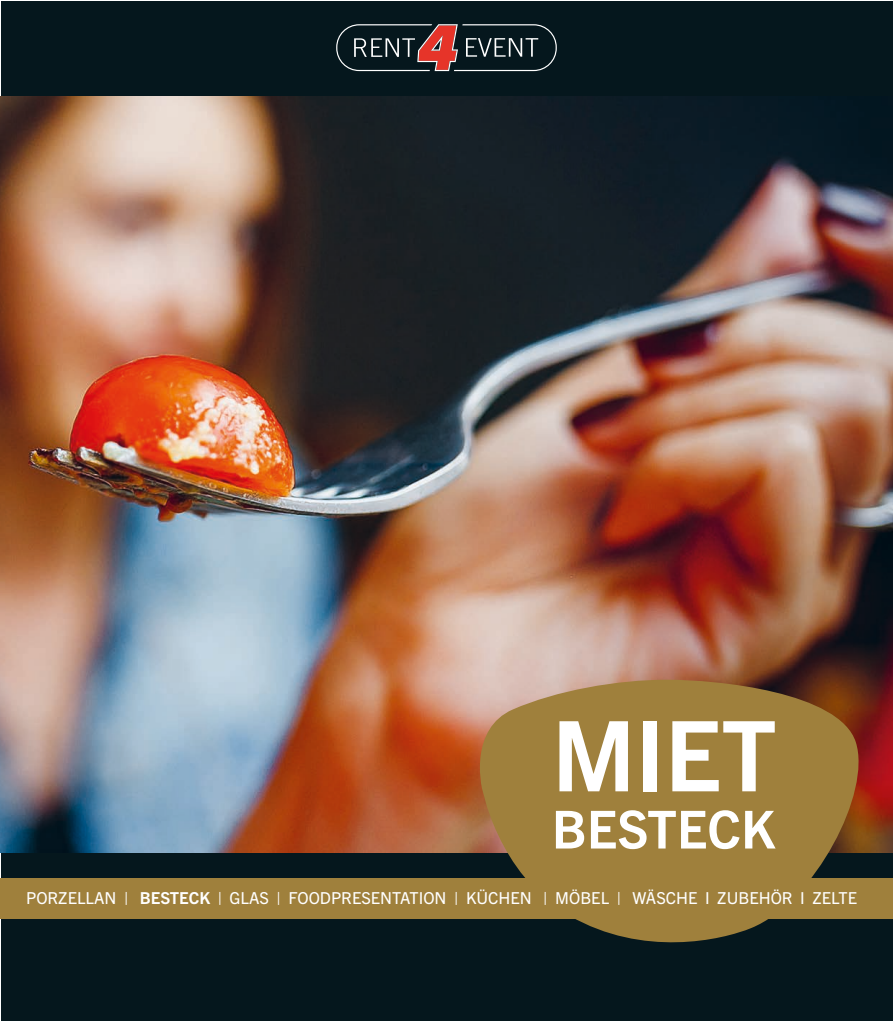
<style>
.page{position:relative;width:893px;height:1021px;background:#fff}
.page>*{position:absolute;margin:0;border:0;box-sizing:border-box;transform-origin:0 0}
.t1{font:700 97.5px "Trade Gothic Next LT Pro";color:#fff}
.t2{font:700 52.35px "Trade Gothic Next LT Pro";color:#fff}
.t3{font:16.5px "Trade Gothic Next LT Pro";color:#fff}
.s1{font-weight:700}
</style>
<div class="page">
<div style="left:1px;top:1px;width:891px;height:1019px;background:#05171d"></div>
<img style="left:1px;top:97px;width:891px;height:755px">
<svg style="left:336px;top:24px;width:221px;height:47px"></svg>
<svg style="left:469px;top:679px;width:403px;height:264px;background:#8f703a"></svg>
<div style="left:0;top:878px;width:893px;height:41px;background:#9f803c"></div>
<p class="t1" style="left:552px;top:688px;width:226px">MIET</p>
<p class="t2" style="left:552px;top:793px;width:225px">BESTECK</p>
<p class="t3" style="left:26px;top:886px;width:832px">PORZELLAN | <span class="s1">BESTECK</span> | GLAS | FOODPRESENTATION | KÜCHEN | MÖBEL | WÄSCHE I ZUBEHÖR I ZELTE</p>
</div>
